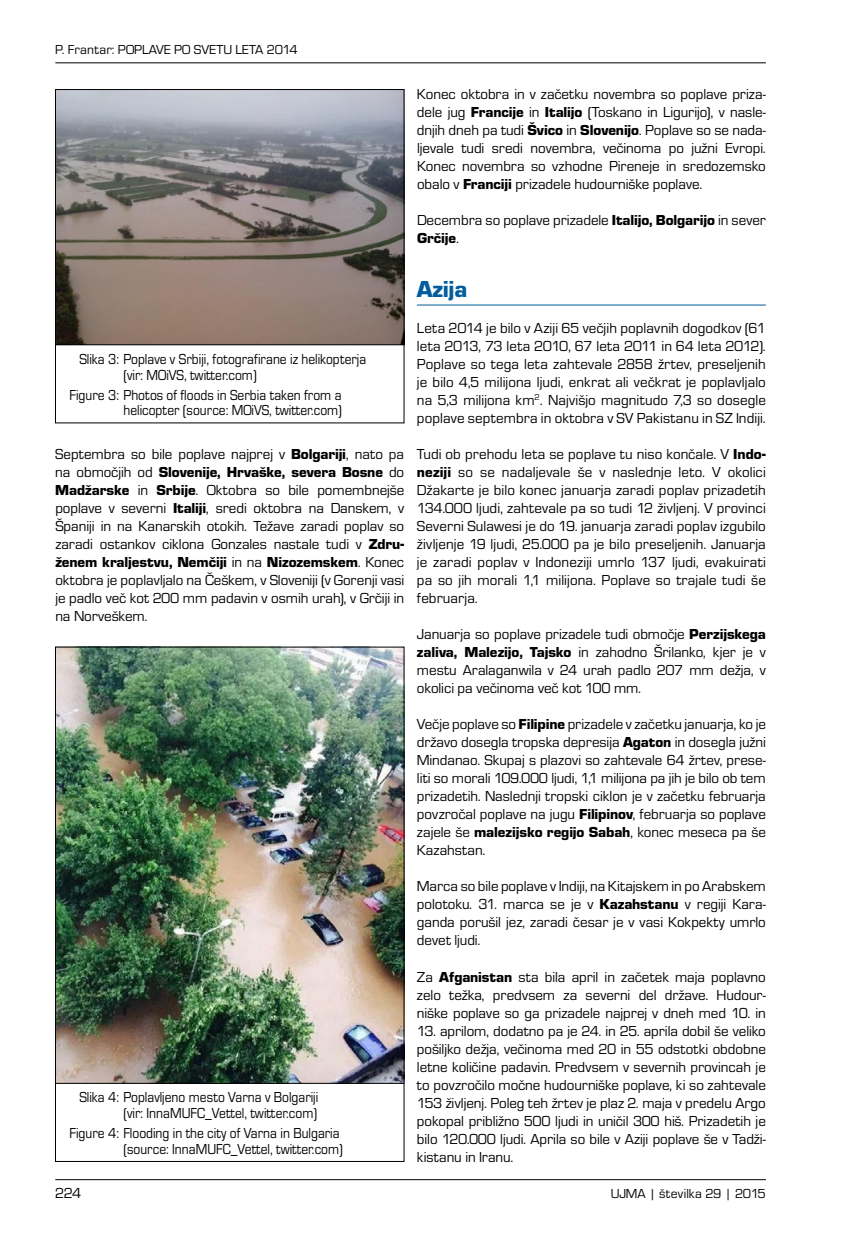
<style>
.page{position:relative;width:851px;height:1234px;background:#fff}
.page>*{position:absolute;margin:0;border:0;box-sizing:border-box;transform-origin:0 0}
.t1{font:24px "Eurostile TEE Blac";letter-spacing:-.01em;color:#005e9e}
.t2{font:15px/18px "Eurostile TEE";color:#000;text-align:justify}
.t3{font:15px/15.8px "Eurostile TEE";color:#000;text-align:right;scale:.9 1}
.t4{font:15px "Eurostile TEE Blac";letter-spacing:-.005em;color:#000}
.t5{font:13.5px "Eurostile TEE";letter-spacing:.005em;color:#000}
.s1{font-family:"Eurostile TEE Blac"}
.s2{font-family:"Eurostile TEE"}
</style>
<div class="page">
<hr style="left:55px;top:1178px;width:710px;height:1px;background:#000">
<hr style="left:55px;top:62px;width:710px;height:1px;background:#000">
<img style="left:57px;top:648px;width:345px;height:434px">
<img style="left:57px;top:91px;width:345px;height:253px">
<hr style="left:417px;top:304px;width:348px;height:1px;background:#005e9e">
<div style="left:55px;top:89px;width:349px;height:334px;border:1px solid #000"></div>
<hr style="left:55px;top:1082px;width:349px;height:1px;background:#000">
<hr style="left:55px;top:344px;width:349px;height:1px;background:#000">
<p class="t5" style="left:55px;top:42px;width:244px">P. Frantar: POPLAVE PO SVETU LETA 2014</p>
<p class="t3" style="left:123px;top:351px;width:271px;text-align:left;text-indent:-44px">Slika 3: Poplave v Srbiji, fotografirane iz helikopterja (vir: MOiVS, twitter.com)</p>
<p class="t3" style="left:69px;top:387px;width:304px">Figure 3: Photos of floods in Serbia taken from a helicopter (source: MOiVS, twitter.com)</p>
<p class="t2" style="left:55px;top:445px;width:350px">Septembra so bile poplave najprej v <span class="s1">Bolgariji</span>, nato pa</p>
<p class="t4" style="left:55px;top:464px;width:350px"><span class="s2">na območjih od</span> Slovenije, Hrvaške, severa Bosne <span class="s2">do</span></p>
<p class="t2" style="left:55px;top:481px;width:350px"><span class="s1">Madžarske</span> in <span class="s1">Srbije</span>. Oktobra so bile pomembnejše poplave v severni <span class="s1">Italiji</span>, sredi oktobra na Danskem, v Španiji in na Kanarskih otokih. Težave zaradi poplav so zaradi ostankov ciklona Gonzales nastale tudi v <span class="s1">Zdru-</span></p>
<p class="t4" style="left:55px;top:554px;width:350px">ženem kraljestvu, Nemčiji <span class="s2">in na</span> Nizozemskem<span class="s2">. Konec</span></p>
<p class="t2" style="left:55px;top:571px;width:350px">oktobra je poplavljalo na Češkem, v Sloveniji (v Gorenji vasi je padlo več kot 200 mm padavin v osmih urah), v Grčiji in na Norveškem.</p>
<p class="t3" style="left:79px;top:1089px;width:267px">Slika 4: Poplavljeno mesto Varna v Bolgariji (vir: InnaMUFC_Vettel, twitter.com)</p>
<p class="t3" style="left:69px;top:1125px;width:305px">Figure 4: Flooding in the city of Varna in Bulgaria (source: InnaMUFC_Vettel, twitter.com)</p>
<p class="t2" style="left:417px;top:85px;width:350px">Konec oktobra in v začetku novembra so poplave priza&shy;dele jug <span class="s1">Francije</span> in <span class="s1">Italijo</span> (Toskano in Ligurijo), v nasle&shy;dnjih dneh pa tudi <span class="s1">Švico</span> in <span class="s1">Slovenijo</span>. Poplave so se nada&shy;ljevale tudi sredi novembra, večinoma po južni Evropi.<br>Konec novembra so vzhodne Pireneje in sredozemsko obalo v <span class="s1">Franciji</span> prizadele hudourniške poplave.</p>
<p class="t2" style="left:417px;top:211px;width:350px">Decembra so poplave prizadele <span class="s1">Italijo, Bolgarijo</span> in sever</p>
<p class="t4" style="left:417px;top:230px;width:43px">Grčije<span class="s2">.</span></p>
<h1 class="t1" style="left:417px;top:276px;width:52px">Azija</h1>
<p class="t2" style="left:417px;top:319px;width:350px">Leta 2014 je bilo v Aziji 65 večjih poplavnih dogodkov (61 leta 2013, 73 leta 2010, 67 leta 2011 in 64 leta 2012).<br>Poplave so tega leta zahtevale 2858 žrtev, preseljenih je bilo 4,5 milijona ljudi, enkrat ali večkrat je poplavljalo na 5,3 milijona km<sup>2</sup>. Najvišjo magnitudo 7,3 so dosegle poplave septembra in oktobra v SV Pakistanu in SZ Indiji.</p>
<p class="t2" style="left:417px;top:445px;width:350px">Tudi ob prehodu leta se poplave tu niso končale. V <span class="s1">Indo&shy;neziji</span> so se nadaljevale še v naslednje leto. V okolici Džakarte je bilo konec januarja zaradi poplav prizadetih 134.000 ljudi, zahtevale pa so tudi 12 življenj. V provinci Severni Sulawesi je do 19. januarja zaradi poplav izgubilo življenje 19 ljudi, 25.000 pa je bilo preseljenih. Januarja je zaradi poplav v Indoneziji umrlo 137 ljudi, evakuirati pa so jih morali 1,1 milijona. Poplave so trajale tudi še februarja.</p>
<p class="t2" style="left:417px;top:625px;width:350px">Januarja so poplave prizadele tudi območje <span class="s1">Perzijskega zaliva, Malezijo, Tajsko</span> in zahodno Šrilanko, kjer je v mestu Aralaganwila v 24 urah padlo 207 mm dežja, v okolici pa večinoma več kot 100 mm.</p>
<p class="t2" style="left:417px;top:715px;width:350px">Večje poplave so <span class="s1">Filipine</span> prizadele v začetku januarja, ko je državo dosegla tropska depresija <span class="s1">Agaton</span> in dosegla južni Mindanao. Skupaj s plazovi so zahtevale 64 žrtev, prese&shy;liti so morali 109.000 ljudi, 1,1 milijona pa jih je bilo ob tem prizadetih. Naslednji tropski ciklon je v začetku februarja povzročal poplave na jugu <span class="s1">Filipinov</span>, februarja so poplave zajele še <span class="s1">malezijsko regijo Sabah</span>, konec meseca pa še Kazahstan.</p>
<p class="t2" style="left:417px;top:877px;width:350px">Marca so bile poplave v Indiji, na Kitajskem in po Arabskem polotoku. 31. marca se je v <span class="s1">Kazahstanu</span> v regiji Kara&shy;ganda porušil jez, zaradi česar je v vasi Kokpekty umrlo devet ljudi.</p>
<p class="t2" style="left:417px;top:967px;width:350px">Za <span class="s1">Afganistan</span> sta bila april in začetek maja poplavno zelo težka, predvsem za severni del države. Hudour&shy;niške poplave so ga prizadele najprej v dneh med 10. in</p>
<p class="t2" style="left:417px;top:1021px;width:350px">13. aprilom, dodatno pa je 24. in 25. aprila dobil še veliko pošiljko dežja, večinoma med 20 in 55 odstotki obdobne letne količine padavin. Predvsem v severnih provincah je to povzročilo močne hudourniške poplave, ki so zahtevale 153 življenj. Poleg teh žrtev je plaz 2. maja v predelu Argo pokopal približno 500 ljudi in uničil 300 hiš. Prizadetih je bilo 120.000 ljudi. Aprila so bile v Aziji poplave še v Tadži&shy;kistanu in Iranu.</p>
<p class="t2" style="left:55px;top:1183px;width:28px">224</p>
<p class="t5" style="left:610px;top:1185px;width:157px">UJMA | številka 29 | 2015</p>
</div>
